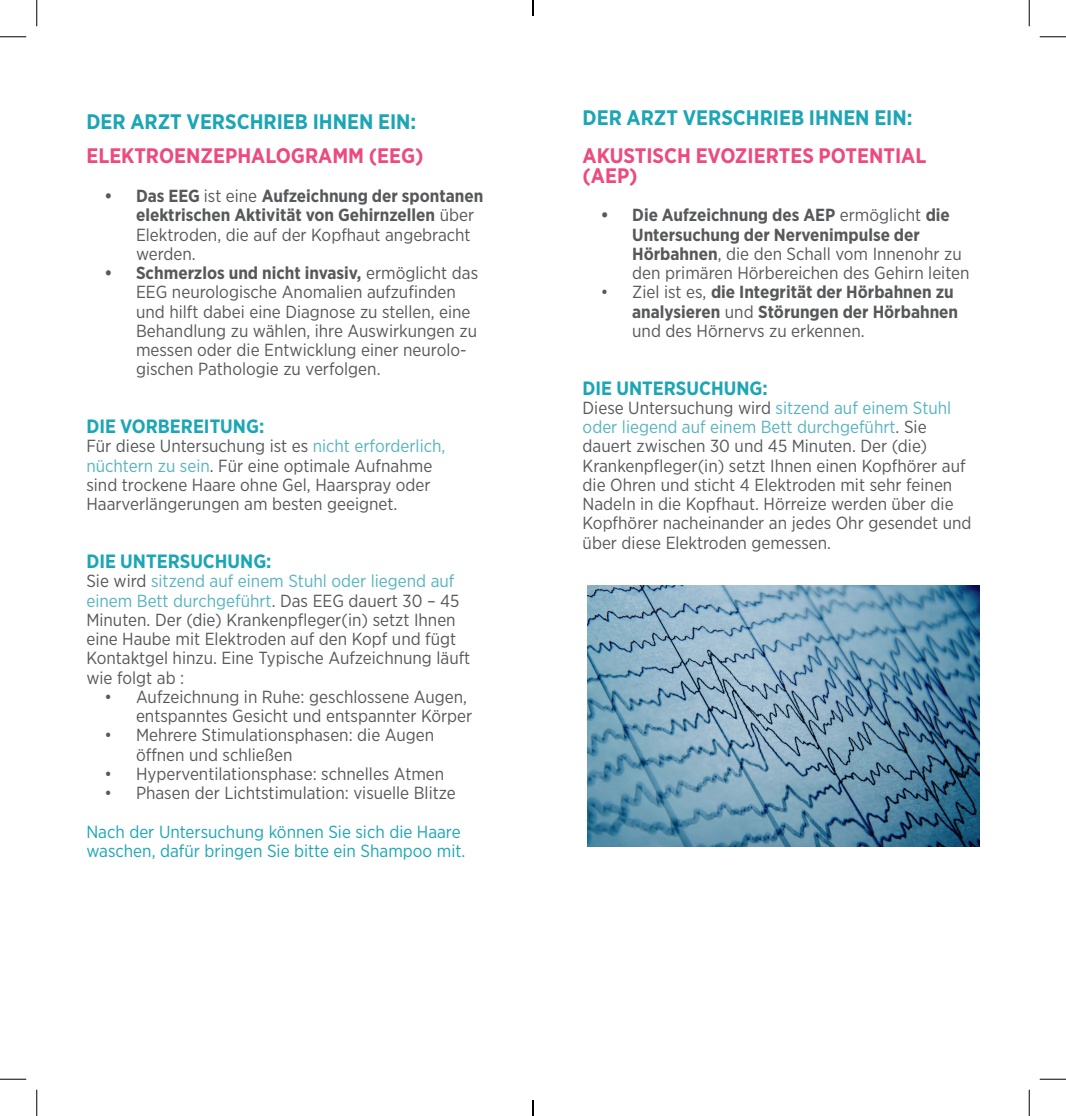
<style>
.page{position:relative;width:1066px;height:1116px;background:#fff}
.page>*{position:absolute;margin:0;border:0;box-sizing:border-box;transform-origin:0 0}
._01_H2_blau{font:700 21px/19.2px "Gotham Narrow";color:#ec4b80}
._01_H2_Pantone205{font:700 21px "Gotham Narrow";color:#1ca6b5}
._02_body{font:700 21px "Gotham Narrow";color:#ec4b80}
._01_H2_blau-2{font:700 21px "Gotham Narrow";color:#1ca6b5}
._01_H2_blau-3{font:700 19.25px "Gotham Narrow";color:#1ca6b5}
._02_body-2{font:17.5px/19.2px "Gotham Narrow";color:#57585a}
.t1{font:700 17.5px/19.2px "Gotham Narrow";color:#57585a}
._02_body-3{font:17.5px "Gotham Narrow";color:#56b4c0}
._02_body-4{font:17.5px "Gotham Narrow";color:#1ca6b5}
.s1{font-weight:400}
.s2{font-weight:700}
.s3{color:#56b4c0}
.s4{color:#57585a}
</style>
<div class="page">
<img style="left:588px;top:585px;width:391px;height:261px">
<svg style="left:0;top:36px;width:26px;height:1px"></svg>
<svg style="left:1039px;top:36px;width:27px;height:1px"></svg>
<svg style="left:0;top:1078px;width:26px;height:1px"></svg>
<svg style="left:1039px;top:1078px;width:27px;height:1px"></svg>
<svg style="left:36px;top:0;width:1px;height:26px"></svg>
<svg style="left:36px;top:1089px;width:1px;height:26px"></svg>
<svg style="left:1029px;top:0;width:1px;height:26px"></svg>
<svg style="left:1029px;top:1089px;width:1px;height:26px"></svg>
<svg style="left:532px;top:0;width:2px;height:16px"></svg>
<svg style="left:532px;top:1100px;width:2px;height:15px"></svg>
<p class="_01_H2_Pantone205" style="left:86px;top:109px;width:331px">DER ARZT VERSCHRIEB IHNEN EIN:</p>
<p class="_02_body" style="left:86px;top:142px;width:339px">ELEKTROENZEPHALOGRAMM (EEG)</p>
<p class="t1" style="left:136px;top:186px;width:349px;text-indent:-32px">• Das EEG <span class="s1">ist eine</span> Aufzeichnung der spontanen elektrischen Aktivität von Gehirnzellen <span class="s1">über Elektroden, die auf der Kopfhaut angebracht werden.</span></p>
<p class="_02_body-2" style="left:136px;top:263px;width:344px;text-indent:-32px"><span class="s2">• Schmerzlos und nicht invasiv,</span> ermöglicht das EEG neurologische Anomalien aufzufinden und hilft dabei eine Diagnose zu stellen, eine Behandlung zu wählen, ihre Auswirkungen zu messen oder die Entwicklung einer neurolo&shy;gischen Pathologie zu verfolgen.</p>
<p class="_01_H2_blau-3" style="left:86px;top:414px;width:179px">DIE VORBEREITUNG:</p>
<p class="_02_body-2" style="left:86px;top:436px;width:360px">Für diese Untersuchung ist es <span class="s3">nicht erforderlich,</span></p>
<p class="_02_body-2" style="left:86px;top:455px;width:347px"><span class="s3">nüchtern zu sein</span>. Für eine optimale Aufnahme</p>
<p class="_02_body-2" style="left:86px;top:474px;width:346px">sind trockene Haare ohne Gel, Haarspray oder</p>
<p class="_02_body-2" style="left:86px;top:494px;width:312px">Haarverlängerungen am besten geeignet.</p>
<p class="_01_H2_blau-3" style="left:86px;top:548px;width:187px">DIE UNTERSUCHUNG:</p>
<p class="_02_body-3" style="left:86px;top:570px;width:370px"><span class="s4">Sie wird</span> sitzend auf einem Stuhl oder liegend auf</p>
<p class="_02_body-3" style="left:86px;top:589px;width:374px">einem Bett durchgeführt<span class="s4">. Das EEG dauert 30 – 45</span></p>
<p class="_02_body-2" style="left:86px;top:609px;width:371px">Minuten. Der (die) Krankenpfleger(in) setzt Ihnen</p>
<p class="_02_body-2" style="left:86px;top:628px;width:371px">eine Haube mit Elektroden auf den Kopf und fügt</p>
<p class="_02_body-2" style="left:86px;top:648px;width:385px">Kontaktgel hinzu. Eine Typische Aufzeichnung läuft</p>
<p class="_02_body-2" style="left:86px;top:667px;width:99px">wie folgt ab :</p>
<p class="_02_body-2" style="left:104px;top:686px;width:369px;text-align:right">• Aufzeichnung in Ruhe: geschlossene Augen, entspanntes Gesicht und entspannter Körper</p>
<p class="_02_body-2" style="left:136px;top:725px;width:300px;text-indent:-32px">• Mehrere Stimulationsphasen: die Augen öffnen und schließen</p>
<p class="_02_body-2" style="left:104px;top:763px;width:341px">• Hyperventilationsphase: schnelles Atmen</p>
<p class="_02_body-2" style="left:104px;top:782px;width:353px">• Phasen der Lichtstimulation: visuelle Blitze</p>
<p class="_02_body-4" style="left:86px;top:820px;width:376px">Nach der Untersuchung können Sie sich die Haare</p>
<p class="_02_body-4" style="left:86px;top:839px;width:380px">waschen, dafür bringen Sie bitte ein Shampoo mit.</p>
<p class="_01_H2_blau-2" style="left:582px;top:104px;width:331px">DER ARZT VERSCHRIEB IHNEN EIN:</p>
<p class="_01_H2_blau" style="left:582px;top:146px;width:345px">AKUSTISCH EVOZIERTES POTENTIAL (AEP)</p>
<p class="_02_body-2" style="left:632px;top:205px;width:339px;text-indent:-32px"><span class="s2">• Die Aufzeichnung des AEP</span> ermöglicht <span class="s2">die Untersuchung der Nervenimpulse der Hörbahnen</span>, die den Schall vom Innenohr zu den primären Hörbereichen des Gehirn leiten</p>
<p class="t1" style="left:632px;top:282px;width:327px;text-indent:-32px"><span class="s1">• Ziel ist es,</span> die Integrität der Hörbahnen zu analysieren <span class="s1">und</span> Störungen der Hörbahnen <span class="s1">und des Hörnervs zu erkennen.</span></p>
<p class="_01_H2_blau-3" style="left:582px;top:375px;width:187px">DIE UNTERSUCHUNG:</p>
<p class="_02_body-2" style="left:582px;top:397px;width:370px">Diese Untersuchung wird <span class="s3">sitzend auf einem Stuhl</span></p>
<p class="_02_body-3" style="left:582px;top:416px;width:345px">oder liegend auf einem Bett durchgeführt<span class="s4">. Sie</span></p>
<p class="_02_body-2" style="left:582px;top:436px;width:346px">dauert zwischen 30 und 45 Minuten. Der (die)</p>
<p class="_02_body-2" style="left:582px;top:455px;width:384px">Krankenpfleger(in) setzt Ihnen einen Kopfhörer auf</p>
<p class="_02_body-2" style="left:582px;top:474px;width:371px">die Ohren und sticht 4 Elektroden mit sehr feinen</p>
<p class="_02_body-2" style="left:582px;top:494px;width:372px">Nadeln in die Kopfhaut. Hörreize werden über die</p>
<p class="_02_body-2" style="left:582px;top:513px;width:390px">Kopfhörer nacheinander an jedes Ohr gesendet und</p>
<p class="_02_body-2" style="left:582px;top:532px;width:250px">über diese Elektroden gemessen.</p>
</div>
